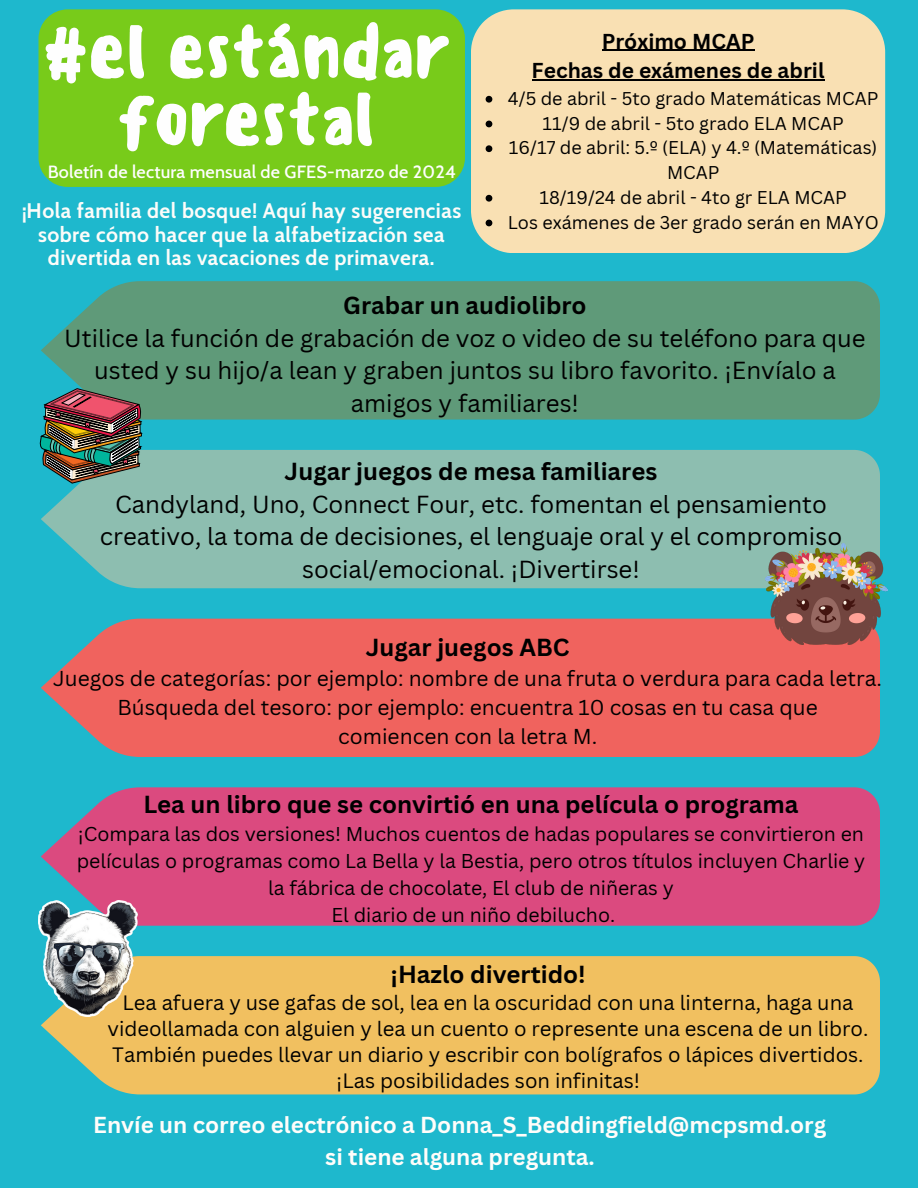
<style>
.page{position:relative;width:918px;height:1188px;background:#1eb8cd}
.page>*{position:absolute;margin:0;border:0;box-sizing:border-box;transform-origin:0 0}
.t1{font:500 75.3px/67.5px "Sensei";letter-spacing:-.025em;color:#fefefe;text-align:center}
.t2{font:24px/32.7px "Canva Sans";color:#000;text-align:center}
.t3{font:700 24px "Canva Sans";color:#000}
.t4{font:700 22.5px/31.5px "Canva Sans";color:#fffdfa;text-align:center}
.t5{font:21px/29.2px "Canva Sans";color:#000;text-align:center}
.t6{font:700 21px/23.7px "Cabin";letter-spacing:.02em;color:#fffdfa;text-align:center}
.t7{font:700 21px/29.2px "Canva Sans";color:#000;text-align:center}
.t8{font:20.25px/25.8px "Canva Sans";color:#000;text-align:center}
.t9{font:19.5px/27px "Canva Sans";color:#000;text-align:center}
.t10{font:18px/24.8px "Canva Sans";color:#000;text-align:center}
.t11{font:500 18px "Cabin";letter-spacing:.01em;color:#fefefe}
.s1{font-weight:700}
</style>
<div class="page">
<div style="left:39px;top:9px;width:426px;height:178px;background:#78cb1a;border-radius:29px"></div>
<div style="left:41px;top:281px;width:839px;height:139px;background:#5f9a79"></div>
<div style="left:41px;top:619px;width:839px;height:138px;background:#f0635e"></div>
<div style="left:41px;top:450px;width:839px;height:138px;background:#8dbeb0"></div>
<div style="left:41px;top:956px;width:839px;height:138px;background:#f1c060"></div>
<div style="left:41px;top:787px;width:839px;height:139px;background:#db4a7f"></div>
<img style="left:39px;top:389px;width:103px;height:94px">
<div style="left:471px;top:9px;width:414px;height:244px;background:#f9e0b3"></div>
<hr style="left:602px;top:50px;width:152px;height:1px;background:#000">
<hr style="left:532px;top:79px;width:293px;height:1px;background:#000">
<svg style="left:486px;top:96px;width:6px;height:7px"></svg>
<svg style="left:486px;top:121px;width:6px;height:6px"></svg>
<svg style="left:486px;top:145px;width:6px;height:7px"></svg>
<svg style="left:486px;top:195px;width:6px;height:7px"></svg>
<svg style="left:486px;top:220px;width:6px;height:6px"></svg>
<img style="left:39px;top:901px;width:99px;height:116px">
<img style="left:766px;top:543px;width:121px;height:102px">
<h6 class="t1" style="left:42px;top:18px;width:409px">#el estándar forestal</h6>
<h4 class="t11" style="left:48px;top:161px;width:410px">Boletín de lectura mensual de GFES-marzo de 2024</h4>
<p class="t6" style="left:21px;top:199px;width:441px">¡Hola familia del bosque! Aquí hay sugerencias sobre cómo hacer que la alfabetización sea divertida en las vacaciones de primavera.</p>
<h1 class="t7" style="left:532px;top:26px;width:294px">Próximo MCAP<br>Fechas de exámenes de abril</h1>
<h4 class="t10" style="left:508px;top:85px;width:372px">4/5 de abril - 5to grado Matemáticas MCAP</h4>
<p class="t10" style="left:543px;top:110px;width:303px">11/9 de abril - 5to grado ELA MCAP</p>
<p class="t10" style="left:509px;top:135px;width:370px">16/17 de abril: 5.º (ELA) y 4.º (Matemáticas)<br>MCAP</p>
<p class="t10" style="left:540px;top:184px;width:309px">18/19/24 de abril - 4to gr ELA MCAP</p>
<p class="t10" style="left:508px;top:209px;width:372px">Los exámenes de 3er grado serán en MAYO</p>
<h3 class="t2" style="left:64px;top:288px;width:803px"><span class="s1">Grabar un audiolibro<br></span>Utilice la función de grabación de voz o video de su teléfono para que usted y su hijo/a lean y graben juntos su libro favorito. ¡Envíalo a amigos y familiares!</h3>
<h5 class="t2" style="left:100px;top:455px;width:744px"><span class="s1">Jugar juegos de mesa familiares<br></span>Candyland, Uno, Connect Four, etc. fomentan el pensamiento creativo, la toma de decisiones, el lenguaje oral y el compromiso social/emocional. ¡Divertirse!</h5>
<p class="t3" style="left:366px;top:631px;width:205px">Jugar juegos ABC</p>
<p class="t5" style="left:53px;top:663px;width:830px">Juegos de categorías: por ejemplo: nombre de una fruta o verdura para cada letra.<br>Búsqueda del tesoro: por ejemplo: encuentra 10 cosas en tu casa que<br>comiencen con la letra M.</p>
<h5 class="t3" style="left:143px;top:787px;width:657px">Lea un libro que se convirtió en una película o programa</h5>
<h5 class="t9" style="left:77px;top:820px;width:790px">¡Compara las dos versiones! Muchos cuentos de hadas populares se convirtieron en películas o programas como La Bella y la Bestia, pero otros títulos incluyen Charlie y la fábrica de chocolate, El club de niñeras y<br>El diario de un niño debilucho.</h5>
<h3 class="t3" style="left:391px;top:957px;width:197px">¡Hazlo divertido!</h3>
<h3 class="t8" style="left:108px;top:989px;width:762px">Lea afuera y use gafas de sol, lea en la oscuridad con una linterna, haga una videollamada con alguien y lea un cuento o represente una escena de un libro.<br>También puedes llevar un diario y escribir con bolígrafos o lápices divertidos. ¡Las posibilidades son infinitas!</h3>
<p class="t4" style="left:93px;top:1109px;width:735px">Envíe un correo electrónico a Donna_S_Beddingfield@mcpsmd.org si tiene alguna pregunta.</p>
</div>
